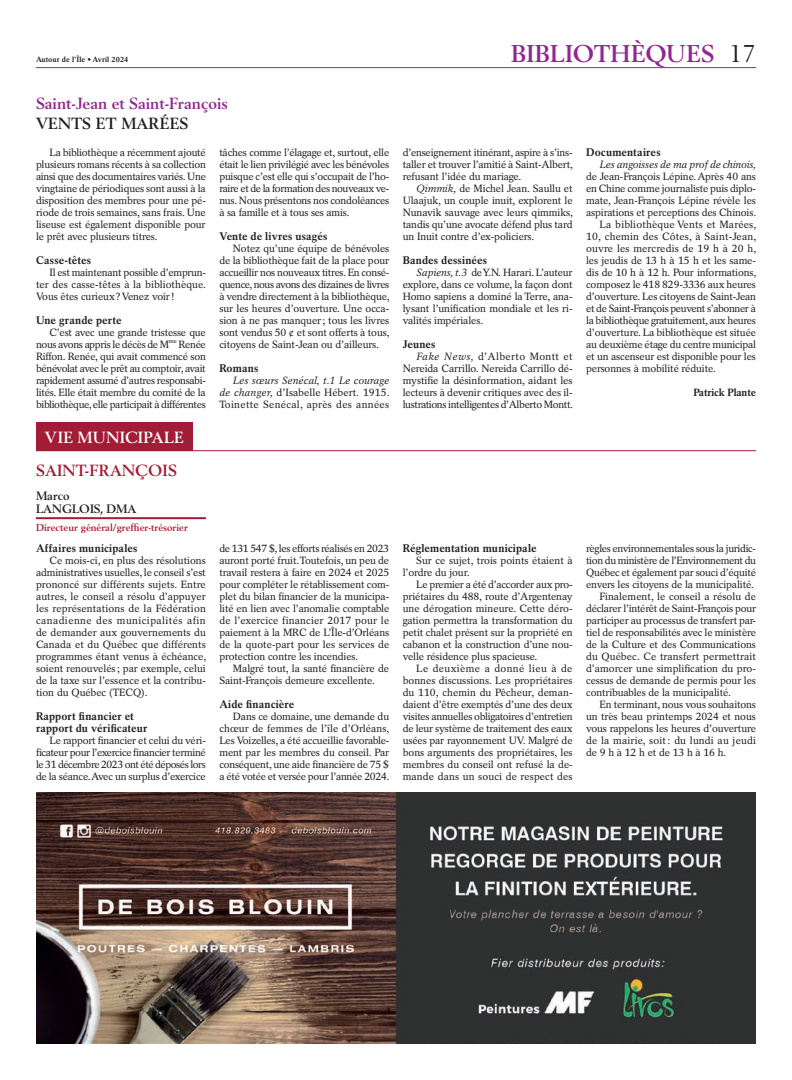
<style>
.page{position:relative;width:792px;height:1080px;background:#fff}
.page>*{position:absolute;margin:0;border:0;box-sizing:border-box;transform-origin:0 0}
.t1{font:700 24px "Berling LT Std";letter-spacing:.005em;color:#8f278f}
.Municipalité{font:700 16px "Berling LT Std";color:#8f278f}
.Ville{font:700 16px "Berling LT Std";letter-spacing:.01em;color:#a31c35}
.Nom_des_Sections_-_Petit{font:700 16px "Berling LT Std";letter-spacing:.02em;color:#fff}
.Nom_de_la_Bibliothèque{font:700 16px "Berling LT Std";letter-spacing:.01em;color:#231f20}
.Auteur_-_Municipale__4_col{font:700 12px "Berling LT Std";color:#231f20}
.Prénom_Auteur{font:700 12px "Berling LT Std";color:#231f20}
.Sous-titre{font:700 11px/12px "Rotation LT Std";letter-spacing:.01em;color:#231f20}
.Texte_Courant{font:10.5px/12px "Rotation LT Std";letter-spacing:-.01em;color:#231f20;text-align:justify}
.Texte_Courant-2{font:10.5px/12px "Rotation LT Std";letter-spacing:-.03em;color:#231f20}
.Signature_Bas_de_Texte{font:700 10.5px "Rotation LT Std";letter-spacing:-.01em;color:#231f20}
.Courriel_Poste_-_Municipale{font:700 10px "Berling LT Std";color:#a31c35}
.t2{font:700 7.5px "Rotation LT Std";letter-spacing:.01em;color:#231f20}
.Texte_Courant-3{font:6.1px "Rotation LT Std";color:#231f20}
.s1{font-style:italic}
.s2{font-weight:400;color:#231f20}
</style>
<div class="page">
<hr style="left:36px;top:67px;width:720px;height:1px;background:#8f278f">
<div style="left:36px;top:423px;width:157px;height:28px;background:#a31c35"></div>
<hr style="left:36px;top:450px;width:720px;height:1px;background:#a31c35">
<hr style="left:36px;top:517px;width:170px;height:2px;background:#a31c35">
<img style="left:36px;top:792px;width:720px;height:252px">
<p class="t2" style="left:36px;top:55px;width:94px">Autour de l’Île • Avril 2024</p>
<p class="Municipalité" style="left:36px;top:94px;width:194px">Saint-Jean et Saint-François</p>
<p class="Nom_de_la_Bibliothèque" style="left:36px;top:114px;width:154px">VENTS ET MARÉES</p>
<p class="Texte_Courant" style="left:36px;top:146px;width:171px;text-indent:14px">La bibliothèque a récemment ajouté plusieurs romans récents à sa collection ainsi que des documentaires variés. Une vingtaine de périodiques sont aussi à la disposition des membres pour une pé&shy;riode de trois semaines, sans frais. Une liseuse est également disponible pour le prêt avec plusieurs titres.</p>
<p class="Sous-titre" style="left:36px;top:254px;width:57px">Casse-têtes</p>
<p class="Texte_Courant" style="left:36px;top:266px;width:172px;text-indent:14px">Il est maintenant possible d’emprun&shy;ter des casse-têtes à la bibliothèque.<br>Vous êtes curieux? Venez voir!</p>
<p class="Sous-titre" style="left:36px;top:314px;width:87px">Une grande perte</p>
<p class="Texte_Courant-2" style="left:36px;top:326px;width:171px;text-indent:14px">C’est avec une grande tristesse que nous avons appris le décès de M</p>
<p class="Texte_Courant" style="left:219px;top:146px;width:171px">tâches comme l’élagage et, surtout, elle était le lien privilégié avec les bénévoles puisque c’est elle qui s’occupait de l’ho&shy;raire et de la formation des nouveaux ve&shy;nus. Nous présentons nos condoléances à sa famille et à tous ses amis.</p>
<p class="Sous-titre" style="left:219px;top:230px;width:110px">Vente de livres usagés</p>
<p class="Texte_Courant" style="left:219px;top:242px;width:172px;text-indent:14px">Notez qu’une équipe de bénévoles de la bibliothèque fait de la place pour accueillir nos nouveaux titres. En consé&shy;quence, nous avons des dizaines de livres à vendre directement à la bibliothèque, sur les heures d’ouverture. Une occa&shy;sion à ne pas manquer; tous les livres sont vendus 50 ¢ et sont offerts à tous, citoyens de Saint-Jean ou d’ailleurs.</p>
<p class="Sous-titre" style="left:219px;top:362px;width:41px">Romans</p>
<p class="Texte_Courant" style="left:219px;top:374px;width:172px;text-indent:14px"><span class="s1">Les sœurs Senécal, t.1 Le courage de changer,</span> d’Isabelle Hébert<span class="s1">.</span> 1915.<br>Toinette Senécal, après des années</p>
<p class="Texte_Courant-3" style="left:169px;top:338px;width:9px">me</p>
<p class="Texte_Courant" style="left:36px;top:338px;width:171px;text-indent:143px">Renée Riffon. Renée, qui avait commencé son bénévolat avec le prêt au comptoir, avait rapidement assumé d’autres responsabi&shy;lités. Elle était membre du comité de la bibliothèque, elle participait à différentes</p>
<p class="Nom_des_Sections_-_Petit" style="left:45px;top:428px;width:140px">VIE MUNICIPALE</p>
<p class="Ville" style="left:36px;top:461px;width:142px">SAINT-FRANÇOIS</p>
<p class="Prénom_Auteur" style="left:36px;top:488px;width:35px">Marco</p>
<p class="Auteur_-_Municipale__4_col" style="left:36px;top:501px;width:102px">LANGLOIS, DMA</p>
<p class="Courriel_Poste_-_Municipale" style="left:36px;top:522px;width:154px">Directeur général/greffier-trésorier</p>
<p class="Sous-titre" style="left:36px;top:542px;width:103px">Affaires municipales</p>
<p class="Texte_Courant" style="left:36px;top:554px;width:172px;text-indent:14px">Ce mois-ci, en plus des résolutions administratives usuelles, le conseil s’est prononcé sur différents sujets. Entre autres, le conseil a résolu d’appuyer les représentations de la Fédération canadienne des municipalités afin de demander aux gouvernements du Canada et du Québec que différents programmes étant venus à échéance, soient renouvelés; par exemple, celui de la taxe sur l’essence et la contribu&shy;tion du Québec (TECQ).</p>
<p class="Sous-titre" style="left:36px;top:710px;width:113px">Rapport financier et rapport du vérificateur</p>
<p class="Texte_Courant" style="left:36px;top:734px;width:171px;text-indent:14px">Le rapport financier et celui du véri&shy;ficateur pour l’exercice financier terminé le 31 décembre 2023 ont été déposés lors de la séance. Avec un surplus d’exercice</p>
<p class="Texte_Courant" style="left:219px;top:542px;width:171px">de 131 547 $, les efforts réalisés en 2023 auront porté fruit. Toutefois, un peu de travail restera à faire en 2024 et 2025 pour compléter le rétablissement com&shy;plet du bilan financier de la municipa&shy;lité en lien avec l’anomalie comptable de l’exercice financier 2017 pour le paiement à la MRC de L’Île-d’Orléans de la quote-part pour les services de protection contre les incendies.</p>
<p class="Texte_Courant" style="left:219px;top:662px;width:171px;text-indent:14px">Malgré tout, la santé financière de<br>Saint-François demeure excellente.</p>
<p class="Sous-titre" style="left:219px;top:698px;width:76px">Aide financière</p>
<p class="Texte_Courant" style="left:219px;top:710px;width:172px;text-indent:14px">Dans ce domaine, une demande du chœur de femmes de l’île d’Orléans, Les Voizelles, a été accueillie favorable&shy;ment par les membres du conseil. Par conséquent, une aide financière de 75 $ a été votée et versée pour l’année 2024.</p>
<h1 class="t1" style="left:511px;top:39px;width:246px">BIBLIOTHÈQUES <span class="s2">17</span></h1>
<p class="Texte_Courant" style="left:403px;top:146px;width:172px">d’enseignement itinérant, aspire à s’ins&shy;taller et trouver l’amitié à Saint-Albert, refusant l’idée du mariage.</p>
<p class="Texte_Courant" style="left:403px;top:182px;width:172px;text-indent:14px"><span class="s1">Qimmik,</span> de Michel Jean. Saullu et Ulaajuk, un couple inuit, explorent le Nunavik sauvage avec leurs qimmiks, tandis qu’une avocate défend plus tard un Inuit contre d’ex-policiers.</p>
<p class="Sous-titre" style="left:403px;top:254px;width:86px">Bandes dessinées</p>
<p class="Texte_Courant" style="left:403px;top:266px;width:171px;text-indent:14px"><span class="s1">Sapiens, t.3</span> de Y.N. Harari. L’auteur explore, dans ce volume, la façon dont Homo sapiens a dominé la Terre, ana&shy;lysant l’unification mondiale et les ri&shy;valités impériales.</p>
<p class="Sous-titre" style="left:403px;top:338px;width:34px">Jeunes</p>
<p class="Texte_Courant" style="left:403px;top:350px;width:172px;text-indent:14px"><span class="s1">Fake News,</span> d’Alberto Montt et Nereida Carrillo. Nereida Carrillo dé&shy;mystifie la désinformation, aidant les lecteurs à devenir critiques avec des il&shy;lustrations intelligentes d’Alberto Montt.</p>
<p class="Sous-titre" style="left:586px;top:146px;width:76px">Documentaires</p>
<p class="Texte_Courant" style="left:586px;top:158px;width:172px;text-indent:14px"><span class="s1">Les angoisses de ma prof de chinois, </span>de Jean-François Lépine. Après 40 ans en Chine comme journaliste puis diplo&shy;mate, Jean-François Lépine révèle les aspirations et perceptions des Chinois.</p>
<p class="Texte_Courant" style="left:586px;top:218px;width:172px;text-indent:14px">La bibliothèque Vents et Marées, 10, chemin des Côtes, à Saint-Jean, ouvre les mercredis de 19 h à 20 h, les jeudis de 13 h à 15 h et les same&shy;dis de 10 h à 12 h. Pour informations, composez le 418 829-3336 aux heures d’ouverture. Les citoyens de Saint-Jean et de Saint-François peuvent s’abonner à la bibliothèque gratuitement, aux heures d’ouverture. La bibliothèque est située au deuxième étage du centre municipal et un ascenseur est disponible pour les personnes à mobilité réduite.</p>
<p class="Signature_Bas_de_Texte" style="left:694px;top:386px;width:64px">Patrick Plante</p>
<p class="Sous-titre" style="left:403px;top:542px;width:135px">Réglementation municipale</p>
<p class="Texte_Courant" style="left:403px;top:554px;width:171px;text-indent:14px">Sur ce sujet, trois points étaient à l’ordre du jour.</p>
<p class="Texte_Courant" style="left:403px;top:578px;width:171px;text-indent:14px">Le premier a été d’accorder aux pro&shy;priétaires du 488, route d’Argentenay une dérogation mineure. Cette déro&shy;gation permettra la transformation du petit chalet présent sur la propriété en cabanon et la construction d’une nou&shy;velle résidence plus spacieuse.</p>
<p class="Texte_Courant" style="left:403px;top:662px;width:171px;text-indent:14px">Le deuxième a donné lieu à de bonnes discussions. Les propriétaires du 110, chemin du Pêcheur, deman&shy;daient d’être exemptés d’une des deux visites annuelles obligatoires d’entretien de leur système de traitement des eaux usées par rayonnement UV. Malgré de bons arguments des propriétaires, les membres du conseil ont refusé la de&shy;mande dans un souci de respect des</p>
<p class="Texte_Courant" style="left:586px;top:542px;width:171px">règles environnementales sous la juridic&shy;tion du ministère de l’Environnement du Québec et également par souci d’équité envers les citoyens de la municipalité.</p>
<p class="Texte_Courant" style="left:586px;top:590px;width:171px;text-indent:14px">Finalement, le conseil a résolu de déclarer l’intérêt de Saint-François pour participer au processus de transfert par&shy;tiel de responsabilités avec le ministère de la Culture et des Communications du Québec. Ce transfert permettrait d’amorcer une simplification du pro&shy;cessus de demande de permis pour les contribuables de la municipalité.</p>
<p class="Texte_Courant" style="left:586px;top:698px;width:171px;text-indent:14px">En terminant, nous vous souhaitons un très beau printemps 2024 et nous vous rappelons les heures d’ouverture de la mairie, soit: du lundi au jeudi de 9 h à 12 h et de 13 h à 16 h.</p>
</div>
